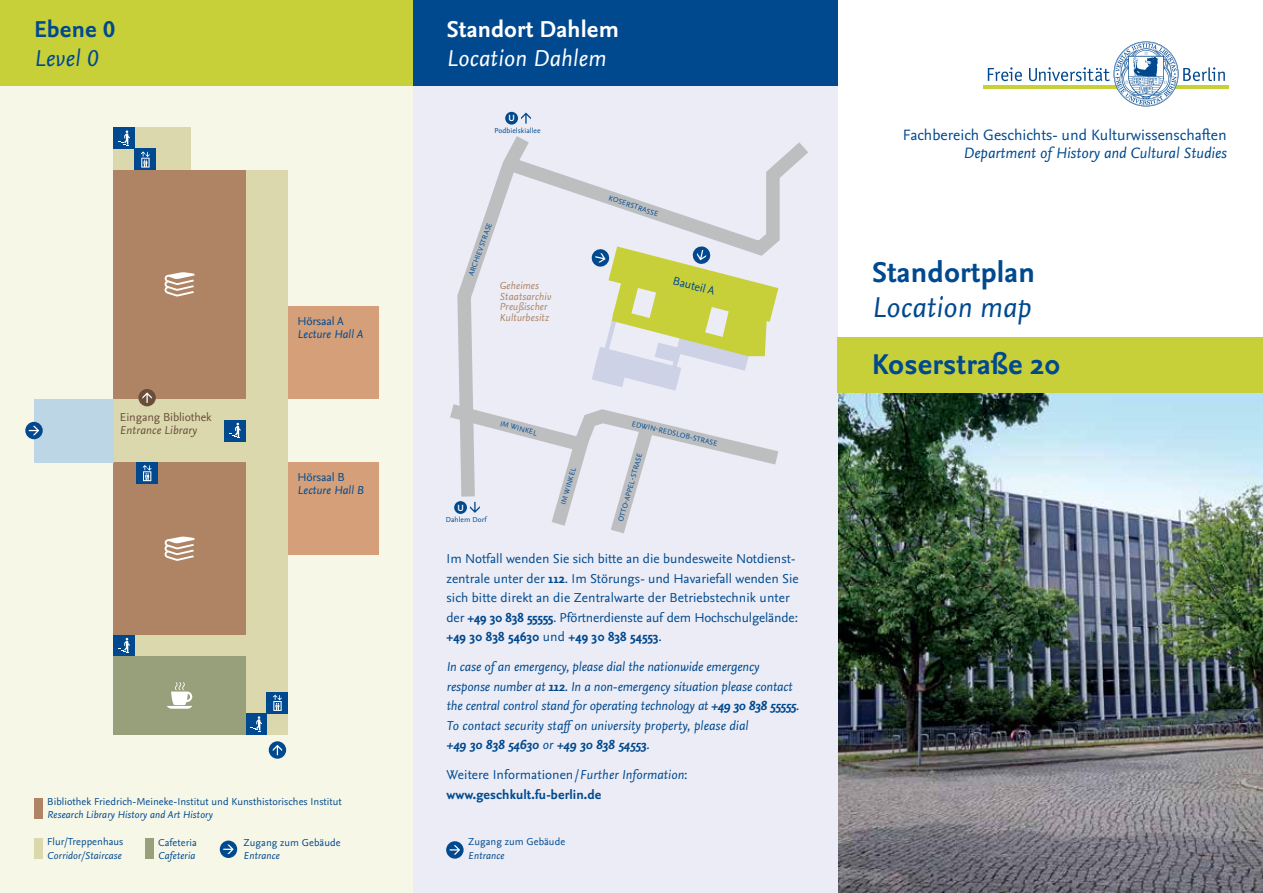
<style>
.page{position:relative;width:1263px;height:893px;background:#fff}
.page>*{position:absolute;margin:0;border:0;box-sizing:border-box;transform-origin:0 0}
.t1{font:700 30px "Nexus Sans Pro";letter-spacing:.005em;color:#00498f}
.t2{font:italic 30px "Nexus Sans Pro";letter-spacing:.005em;color:#00498f}
.t3{font:700 24px "Nexus Sans Pro";letter-spacing:.005em;color:#fff}
.t4{font:italic 24px "Nexus Sans Pro";letter-spacing:.005em;color:#fff}
.t5{font:700 24px "Nexus Sans Pro";letter-spacing:.005em;color:#00498f}
.t6{font:italic 24px "Nexus Sans Pro";letter-spacing:.005em;color:#00498f}
.t7{font:15.6px "Nexus Sans Pro";color:#00498f}
.t8{font:italic 15.6px "Nexus Sans Pro";color:#00498f}
.t9{font:italic 13.5px/19.5px "Nexus Sans Pro";letter-spacing:-.01em;color:#00498f}
.t10{font:13.5px/19.5px "Nexus Sans Pro";color:#00498f}
.t11{font:700 13.5px/19.5px "Nexus Sans Pro";letter-spacing:.005em;color:#00498f}
.t12{font:12px "Nexus Sans Pro";letter-spacing:-.01em;color:#00498f}
.t13{font:italic 12px "Nexus Sans Pro";letter-spacing:.005em;color:#00498f}
.t14{font:12px "Nexus Sans Pro";letter-spacing:-.01em;color:#694f3a}
.t15{font:italic 12px "Nexus Sans Pro";letter-spacing:.005em;color:#694f3a}
.t16{font:italic 10.65px/10.6px "Nexus Sans Pro";letter-spacing:.005em;color:#af8465}
.t17{font:10.5px "Nexus Sans Pro";letter-spacing:.005em;color:#00498f}
.t18{font:italic 10.5px "Nexus Sans Pro";letter-spacing:.005em;color:#00498f}
.t19{font:700 9.45px "Nexus Sans Pro";color:#fff}
.t20{font:7.5px "Nexus Sans Pro";letter-spacing:.01em;color:#00498f}
.s1{font-weight:700}
.s2{font-weight:400}
.s3{font-weight:400;font-style:italic}
</style>
<div class="page">
<img style="left:838px;top:393px;width:425px;height:500px">
<div style="left:397px;top:41px;width:441px;height:852px;background:#ebecf5"></div>
<div style="left:412px;top:0;width:426px;height:85px;background:#00498f"></div>
<svg style="left:988px;top:67px;width:34px;height:14px"></svg>
<hr style="left:983px;top:85px;width:246px;height:3px;background:#c7d038">
<svg style="left:1029px;top:41px;width:196px;height:66px"></svg>
<div style="left:838px;top:337px;width:425px;height:56px;background:#c7d038"></div>
<svg style="left:446px;top:841px;width:18px;height:18px"></svg>
<svg style="left:450px;top:845px;width:10px;height:10px"></svg>
<div style="left:0;top:54px;width:412px;height:839px;background:#f6f7e7"></div>
<div style="left:0;top:0;width:412px;height:85px;background:#c7d038"></div>
<div style="left:114px;top:170px;width:174px;height:565px;background:#dcd8ae"></div>
<div style="left:114px;top:128px;width:77px;height:607px;background:#dcd8ae"></div>
<div style="left:135px;top:149px;width:21px;height:21px;background:#00498f"></div>
<svg style="left:141px;top:151px;width:9px;height:17px"></svg>
<div style="left:267px;top:692px;width:21px;height:21px;background:#00498f"></div>
<svg style="left:273px;top:695px;width:9px;height:16px"></svg>
<div style="left:114px;top:128px;width:21px;height:21px;background:#00498f"></div>
<svg style="left:118px;top:130px;width:12px;height:16px"></svg>
<div style="left:246px;top:713px;width:21px;height:22px;background:#00498f"></div>
<svg style="left:250px;top:716px;width:12px;height:16px"></svg>
<div style="left:114px;top:635px;width:21px;height:21px;background:#00498f"></div>
<svg style="left:118px;top:638px;width:12px;height:15px"></svg>
<div style="left:224px;top:420px;width:22px;height:21px;background:#00498f"></div>
<svg style="left:229px;top:423px;width:12px;height:15px"></svg>
<div style="left:114px;top:170px;width:132px;height:229px;background:#af8465"></div>
<div style="left:114px;top:462px;width:132px;height:173px;background:#af8465"></div>
<div style="left:114px;top:656px;width:132px;height:79px;background:#989f7b"></div>
<div style="left:288px;top:306px;width:90px;height:93px;background:#d49f79"></div>
<div style="left:34px;top:399px;width:80px;height:63px;background:#bcd6e5"></div>
<div style="left:288px;top:462px;width:90px;height:93px;background:#d49f79"></div>
<div style="left:25px;top:422px;width:18px;height:17px;background:#00498f;border-radius:50%"></div>
<svg style="left:29px;top:426px;width:10px;height:9px"></svg>
<div style="left:138px;top:389px;width:18px;height:17px;background:#694f3a;border-radius:50%"></div>
<svg style="left:142px;top:392px;width:10px;height:11px"></svg>
<div style="left:269px;top:741px;width:17px;height:18px;background:#00498f;border-radius:50%"></div>
<svg style="left:273px;top:745px;width:9px;height:10px"></svg>
<svg style="left:167px;top:682px;width:25px;height:27px"></svg>
<svg style="left:164px;top:272px;width:31px;height:25px"></svg>
<svg style="left:164px;top:536px;width:31px;height:25px"></svg>
<div style="left:145px;top:838px;width:8px;height:21px;background:#989f7b"></div>
<div style="left:34px;top:798px;width:9px;height:20px;background:#af8465"></div>
<div style="left:34px;top:838px;width:9px;height:20px;background:#dcd8ae"></div>
<div style="left:220px;top:841px;width:17px;height:17px;background:#00498f;border-radius:50%"></div>
<svg style="left:223px;top:845px;width:11px;height:9px"></svg>
<svg style="left:450px;top:113px;width:358px;height:421px"></svg>
<div style="left:454px;top:501px;width:13px;height:13px;background:#00498f;border-radius:50%"></div>
<div style="left:136px;top:462px;width:22px;height:22px;background:#00498f"></div>
<svg style="left:143px;top:465px;width:9px;height:16px"></svg>
<h2 class="t5" style="left:34px;top:11px;width:82px">Ebene 0</h2>
<h2 class="t6" style="left:34px;top:40px;width:66px">Level 0</h2>
<p class="t14" style="left:120px;top:408px;width:93px">Eingang Bibliothek</p>
<p class="t15" style="left:120px;top:421px;width:79px">Entrance Library</p>
<p class="t12" style="left:298px;top:312px;width:48px">Hörsaal A</p>
<p class="t13" style="left:298px;top:325px;width:67px">Lecture Hall A</p>
<p class="t12" style="left:298px;top:468px;width:49px">Hörsaal B</p>
<p class="t13" style="left:298px;top:481px;width:68px">Lecture Hall B</p>
<p class="t17" style="left:47px;top:794px;width:296px">Bibliothek Friedrich-Meineke-Institut und Kunsthistorisches Institut</p>
<p class="t18" style="left:47px;top:807px;width:167px">Research Library History and Art History</p>
<p class="t17" style="left:47px;top:834px;width:78px">Flur/Treppenhaus</p>
<p class="t18" style="left:47px;top:848px;width:76px">Corridor/Staircase</p>
<p class="t17" style="left:158px;top:834px;width:40px">Cafeteria</p>
<p class="t18" style="left:158px;top:848px;width:38px">Cafeteria</p>
<p class="t17" style="left:244px;top:834px;width:98px">Zugang zum Gebäude</p>
<p class="t18" style="left:244px;top:848px;width:38px">Entrance</p>
<h2 class="t3" style="left:446px;top:11px;width:174px">Standort Dahlem</h2>
<h2 class="t4" style="left:446px;top:40px;width:161px">Location Dahlem</h2>
<p class="t19" style="left:508px;top:111px;width:8px">U</p>
<p class="t20" style="left:494px;top:125px;width:48px">Podbielskiallee</p>
<p class="t20" style="left:466px;top:273px;width:57px;rotate:-70deg">ARCHIEVSTRASE</p>
<p class="t16" style="left:499px;top:279px;width:53px">Geheimes<br>Staatsarchiv<br>Preußischer<br>Kulturbesitz</p>
<p class="t20" style="left:611px;top:192px;width:53px;rotate:19deg">KOSERSTRASSE</p>
<p class="t12" style="left:676px;top:271px;width:44px;rotate:15deg">Bauteil A</p>
<p class="t20" style="left:502px;top:418px;width:39px;rotate:15deg">IM WINKEL</p>
<p class="t19" style="left:457px;top:500px;width:8px">U</p>
<p class="t20" style="left:446px;top:514px;width:42px">Dahlem Dorf</p>
<p class="t20" style="left:558px;top:503px;width:39px;rotate:-74deg">IM WINKEL</p>
<p class="t20" style="left:633px;top:418px;width:89px;rotate:13deg">EDWIN-REDSLOB-STRASE</p>
<p class="t20" style="left:615px;top:520px;width:73px;rotate:-74deg">OTTO-APPEL-STRASE</p>
<p class="t10" style="left:446px;top:548px;width:354px">Im Notfall wenden Sie sich bitte an die bundesweite Notdienst&shy;zentrale unter der <span class="s1">112</span>. Im Störungs- und Havariefall wenden Sie sich bitte direkt an die Zentralwarte der Betriebstechnik unter der <span class="s1">+49 30 838 55555</span>. Pförtnerdienste auf dem Hochschulgelände: <span class="s1">+49 30 838 54630</span> und <span class="s1">+49 30 838 54553</span>.</p>
<p class="t9" style="left:446px;top:656px;width:354px">In case of an emergency, please dial the nationwide emergency response number at <span class="s1">112</span>. In a non-emergency situation please contact the central control stand for operating technology at <span class="s1">+49 30 838 55555</span>.<br>To contact security staffon university property, please dial<br><span class="s1">+49 30 838 54630</span> or <span class="s1">+49 30 838 54553</span>.</p>
<p class="t11" style="left:446px;top:764px;width:243px"><span class="s2">Weitere Informationen/</span><span class="s3">Further Information</span><span class="s2">: </span>www.geschkult.fu-berlin.de</p>
<p class="t17" style="left:468px;top:834px;width:98px">Zugang zum Gebäude</p>
<p class="t18" style="left:468px;top:848px;width:38px">Entrance</p>
<p class="t7" style="left:903px;top:123px;width:325px">Fachbereich Geschichts- und Kulturwissenschaften</p>
<p class="t8" style="left:963px;top:141px;width:265px">Department of History and Cultural Studies</p>
<h1 class="t1" style="left:872px;top:250px;width:165px">Standortplan</h1>
<h1 class="t2" style="left:872px;top:284px;width:161px">Location map</h1>
<h1 class="t1" style="left:872px;top:341px;width:190px">Koserstraße 20</h1>
</div>
